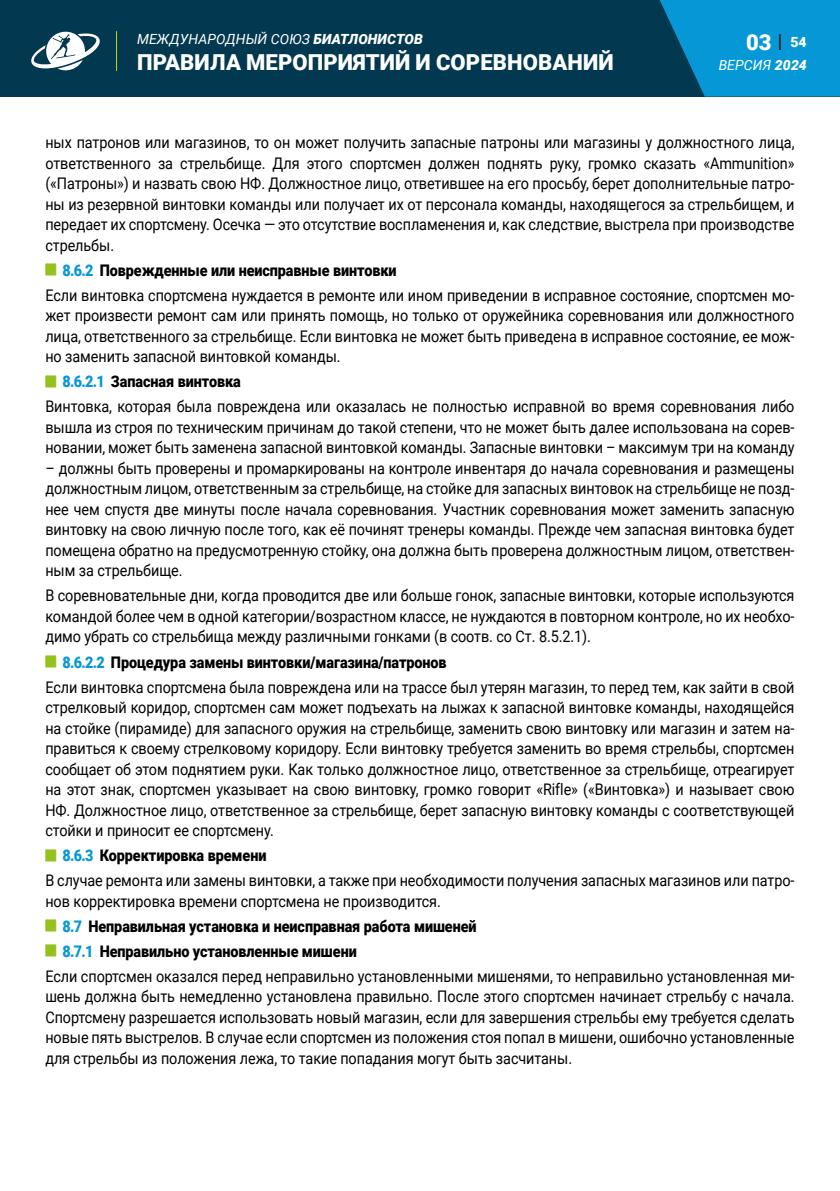
<style>
.page{position:relative;width:840px;height:1191px;background:#fff}
.page>*{position:absolute;margin:0;border:0;box-sizing:border-box;transform-origin:0 0}
.t1{font:900 22px "Roboto";letter-spacing:.005em;color:#fff}
.t2{font:16px/20.4px "Roboto";letter-spacing:-.005em;color:#000;text-align:justify;scale:.9 1}
.t3{font:900 16px "Roboto";letter-spacing:-.005em;color:#000;scale:.9 1}
.t4{font:italic 14px "Roboto";letter-spacing:.005em;color:#fff}
.s1{font-weight:900}
.s2{font-weight:300;color:#000}
.s3{font-size:14px}
.s4{font-weight:900;color:#0698d6}
.s5{color:#0698d6}
</style>
<div class="page">
<div style="left:0;top:0;width:839px;height:96px;background:#023850"></div>
<svg style="left:654px;top:0;width:185px;height:97px;background:#0588c1"></svg>
<svg style="left:31px;top:31px;width:69px;height:40px"></svg>
<hr style="left:116px;top:31px;width:1px;height:40px;background:#d3d800">
<p class="t4" style="left:137px;top:29px;width:287px">MЕЖДУНАРОДНЫЙ СОЮЗ <span class="s1">БИАТЛОНИСТОВ</span></p>
<h1 class="t1" style="left:137px;top:47px;width:478px">ПРАВИЛА МЕРОПРИЯТИЙ И СОРЕВНОВАНИЙ</h1>
<h1 class="t1" style="left:745px;top:26px;width:62px">03 <span class="s2">I</span> <span class="s3">54</span></h1>
<p class="t4" style="left:718px;top:55px;width:89px">ВЕРСИЯ <span class="s1">2024</span></p>
<p class="t2" style="left:45px;top:132px;width:833px">ных патронов или магазинов, то он может получить запасные патроны или магазины у должностного лица, ответственного за стрельбище. Для этого спортсмен должен поднять руку, громко сказать «Ammunition» («Патроны») и назвать свою НФ. Должностное лицо, ответившее на его просьбу, берет дополнительные патро&shy;ны из резервной винтовки команды или получает их от персонала команды, находящегося за стрельбищем, и передает их спортсмену. Осечка — это отсутствие воспламенения и, как следствие, выстрела при производстве стрельбы.</p>
<p class="t2" style="left:45px;top:257px;width:833px;line-height:25px;text-indent:17px"><span class="s4">8.6.2</span> <span class="s1">Поврежденные или неисправные винтовки<br></span>Если винтовка спортсмена нуждается в ремонте или ином приведении в исправное состояние, спортсмен мо-</p>
<p class="t2" style="left:45px;top:305px;width:833px">жет произвести ремонт сам или принять помощь, но только от оружейника соревнования или должностного лица, ответственного за стрельбище. Если винтовка не может быть приведена в исправное состояние, ее мож&shy;но заменить запасной винтовкой команды.</p>
<p class="t2" style="left:45px;top:368px;width:833px;line-height:25px;text-indent:17px"><span class="s4">8.6.2.1</span> <span class="s1">Запасная винтовка<br></span>Винтовка, которая была повреждена или оказалась не полностью исправной во время соревнования либо</p>
<p class="t2" style="left:45px;top:416px;width:833px">вышла из строя по техническим причинам до такой степени, что не может быть далее использована на сорев&shy;новании, может быть заменена запасной винтовкой команды. Запасные винтовки – максимум три на команду</p>
<p class="t2" style="left:45px;top:457px;width:833px">– должны быть проверены и промаркированы на контроле инвентаря до начала соревнования и размещены должностным лицом, ответственным за стрельбище, на стойке для запасных винтовок на стрельбище не позд&shy;нее чем спустя две минуты после начала соревнования. Участник соревнования может заменить запасную винтовку на свою личную после того, как её починят тренеры команды. Прежде чем запасная винтовка будет помещена обратно на предусмотренную стойку, она должна быть проверена должностным лицом, ответствен&shy;ным за стрельбище.</p>
<p class="t2" style="left:45px;top:585px;width:833px">В соревновательные дни, когда проводится две или больше гонок, запасные винтовки, которые используются командой более чем в одной категории/возрастном классе, не нуждаются в повторном контроле, но их необхо&shy;димо убрать со стрельбища между различными гонками (в соотв. со Ст. 8.5.2.1).</p>
<p class="t2" style="left:45px;top:648px;width:833px;line-height:25px;text-indent:17px"><span class="s4">8.6.2.2</span> <span class="s1">Процедура замены винтовки/магазина/патронов<br></span>Если винтовка спортсмена была повреждена или на трассе был утерян магазин, то перед тем, как зайти в свой</p>
<p class="t2" style="left:45px;top:696px;width:833px">стрелковый коридор, спортсмен сам может подъехать на лыжах к запасной винтовке команды, находящейся на стойке (пирамиде) для запасного оружия на стрельбище, заменить свою винтовку или магазин и затем на&shy;правиться к своему стрелковому коридору. Если винтовку требуется заменить во время стрельбы, спортсмен сообщает об этом поднятием руки. Как только должностное лицо, ответственное за стрельбище, отреагирует на этот знак, спортсмен указывает на свою винтовку, громко говорит «Rifle» («Винтовка») и называет свою НФ. Должностное лицо, ответственное за стрельбище, берет запасную винтовку команды с соответствующей стойки и приносит ее спортсмену.</p>
<p class="t2" style="left:45px;top:842px;width:833px;line-height:25px;text-indent:17px"><span class="s4">8.6.3</span> <span class="s1">Корректировка времени<br></span>В случае ремонта или замены винтовки, а также при необходимости получения запасных магазинов или патро-</p>
<p class="t2" style="left:45px;top:890px;width:440px">нов корректировка времени спортсмена не производится.</p>
<p class="t3" style="left:63px;top:915px;width:461px"><span class="s5">8.7</span> Неправильная установка и неисправная работа мишеней</p>
<p class="t3" style="left:63px;top:940px;width:328px"><span class="s5">8.7.1</span> Неправильно установленные мишени</p>
<p class="t2" style="left:45px;top:965px;width:833px">Если спортсмен оказался перед неправильно установленными мишенями, то неправильно установленная ми-</p>
<p class="t2" style="left:45px;top:986px;width:833px">шень должна быть немедленно установлена правильно. После этого спортсмен начинает стрельбу с начала.<br>Спортсмену разрешается использовать новый магазин, если для завершения стрельбы ему требуется сделать новые пять выстрелов. В случае если спортсмен из положения стоя попал в мишени, ошибочно установленные для стрельбы из положения лежа, то такие попадания могут быть засчитаны.</p>
</div>
